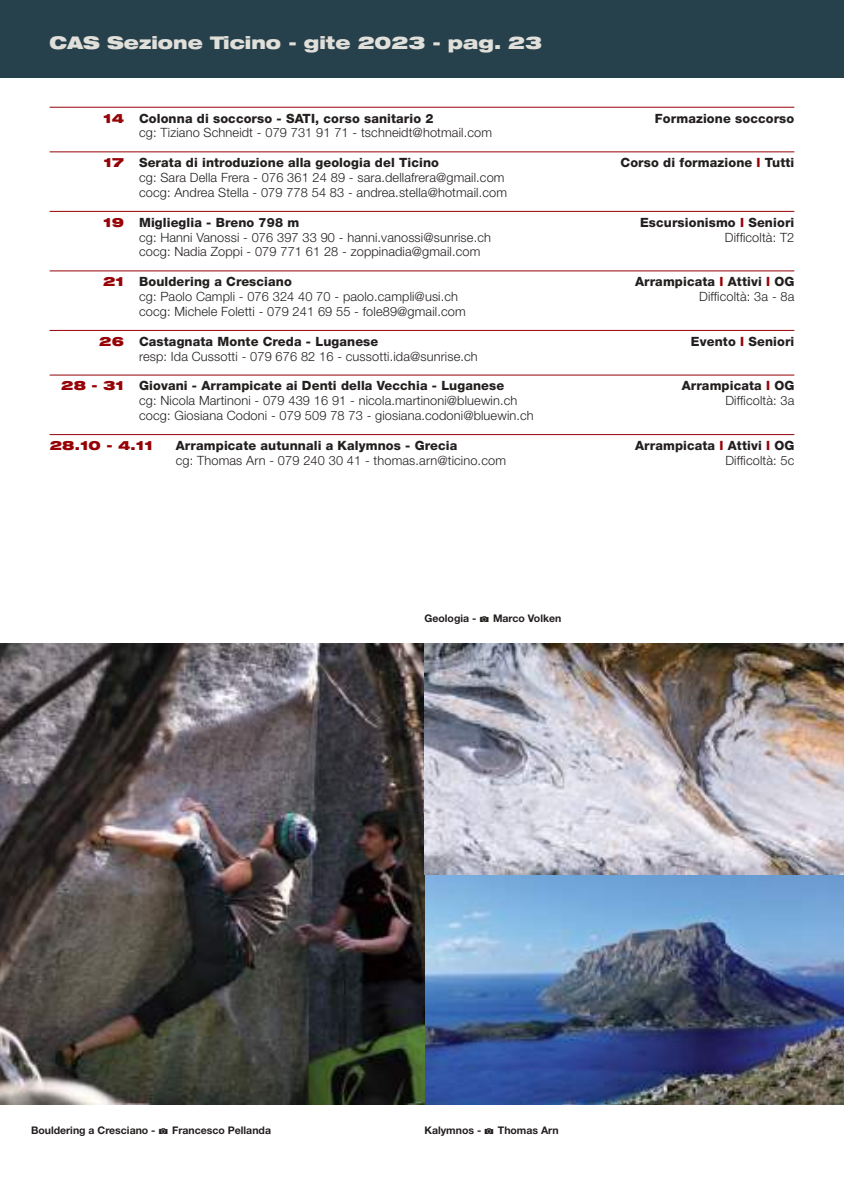
<style>
.page{position:relative;width:844px;height:1191px;background:#fff}
.page>*{position:absolute;margin:0;border:0;box-sizing:border-box;transform-origin:0 0}
.t1{font:900 expanded 17.5px "Helvetica Neue LT";color:#e1dfd9}
.t2{font:300 12.78px/14.9px "Helvetica Neue LT";letter-spacing:.01em;color:#241f1f}
.t3{font:800 12.78px "Helvetica Neue LT";letter-spacing:.01em;color:#241f1f}
.t4{font:900 expanded 12.78px "Helvetica Neue LT";color:#960106}
.t5{font:700 10.5px "Helvetica Neue LT";color:#241f1f}
.s1{font-weight:900;font-stretch:expanded;color:#960106}
.s2{color:#960106}
.s3{font-family:"Communications P04";font-weight:400}
</style>
<div class="page">
<hr style="left:50px;top:107px;width:744px;height:1px;background:#960106">
<hr style="left:50px;top:151px;width:744px;height:1px;background:#960106">
<hr style="left:50px;top:211px;width:744px;height:1px;background:#960106">
<hr style="left:50px;top:270px;width:744px;height:1px;background:#960106">
<hr style="left:50px;top:330px;width:744px;height:1px;background:#960106">
<hr style="left:50px;top:374px;width:744px;height:1px;background:#960106">
<hr style="left:50px;top:434px;width:744px;height:1px;background:#960106">
<img style="left:424px;top:874px;width:419px;height:230px">
<img style="left:0;top:643px;width:424px;height:461px">
<img style="left:424px;top:643px;width:419px;height:231px">
<div style="left:0;top:0;width:843px;height:78px;background:#26404c"></div>
<h1 class="t1" style="left:50px;top:31px;width:494px">CAS Sezione Ticino - gite 2023 - pag. 23</h1>
<p class="t3" style="left:103px;top:110px;width:332px"><span class="s1">14</span> Colonna di soccorso - SATI, corso sanitario 2</p>
<p class="t3" style="left:654px;top:110px;width:141px">Formazione soccorso</p>
<p class="t2" style="left:139px;top:125px;width:354px">cg: Tiziano Schneidt - 079 731 91 71 - tschneidt@hotmail.com</p>
<p class="t3" style="left:103px;top:155px;width:337px"><span class="s1">17</span> Serata di introduzione alla geologia del Ticino</p>
<p class="t3" style="left:620px;top:155px;width:175px">Corso di formazione <span class="s2">I</span> Tutti</p>
<p class="t2" style="left:139px;top:170px;width:369px">cg: Sara Della Frera - 076 361 24 89 - sara.dellafrera@gmail.com cocg: Andrea Stella - 079 778 54 83 - andrea.stella@hotmail.com</p>
<p class="t3" style="left:103px;top:214px;width:197px"><span class="s1">19</span> Miglieglia - Breno 798 m</p>
<p class="t3" style="left:639px;top:214px;width:156px">Escursionismo <span class="s2">I</span> Seniori</p>
<p class="t2" style="left:139px;top:229px;width:353px">cg: Hanni Vanossi - 076 397 33 90 - hanni.vanossi@sunrise.ch</p>
<p class="t2" style="left:724px;top:229px;width:71px">Difficoltà: T2</p>
<p class="t2" style="left:139px;top:244px;width:343px">cocg: Nadia Zoppi - 079 771 61 28 - zoppinadia@gmail.com</p>
<p class="t3" style="left:103px;top:274px;width:190px"><span class="s1">21</span> Bouldering a Cresciano</p>
<p class="t3" style="left:635px;top:274px;width:161px">Arrampicata <span class="s2">I</span> Attivi <span class="s2">I</span> OG</p>
<p class="t2" style="left:139px;top:289px;width:320px">cg: Paolo Campli - 076 324 40 70 - paolo.campli@usi.ch</p>
<p class="t2" style="left:699px;top:289px;width:97px">Difficoltà: 3a - 8a</p>
<p class="t2" style="left:139px;top:304px;width:328px">cocg: Michele Foletti - 079 241 69 55 - fole89@gmail.com</p>
<p class="t3" style="left:99px;top:333px;width:280px"><span class="s1">26</span> Castagnata Monte Creda - Luganese</p>
<p class="t3" style="left:690px;top:333px;width:105px">Evento <span class="s2">I</span> Seniori</p>
<p class="t2" style="left:139px;top:348px;width:340px">resp: Ida Cussotti - 079 676 82 16 - cussotti.ida@sunrise.ch</p>
<p class="t3" style="left:61px;top:378px;width:444px"><span class="s1">28 - 31</span> Giovani - Arrampicate ai Denti della Vecchia - Luganese</p>
<p class="t3" style="left:681px;top:378px;width:114px">Arrampicata <span class="s2">I</span> OG</p>
<p class="t2" style="left:139px;top:393px;width:380px">cg: Nicola Martinoni - 079 439 16 91 - nicola.martinoni@bluewin.ch</p>
<p class="t2" style="left:725px;top:393px;width:70px">Difficoltà: 3a</p>
<p class="t2" style="left:139px;top:408px;width:396px">cocg: Giosiana Codoni - 079 509 78 73 - giosiana.codoni@bluewin.ch</p>
<p class="t4" style="left:50px;top:437px;width:105px">28.10 - 4.11</p>
<p class="t3" style="left:176px;top:438px;width:283px">Arrampicate autunnali a Kalymnos - Grecia</p>
<p class="t3" style="left:635px;top:438px;width:161px">Arrampicata <span class="s2">I</span> Attivi <span class="s2">I</span> OG</p>
<p class="t2" style="left:176px;top:452px;width:331px">cg: Thomas Arn - 079 240 30 41 - thomas.arn@ticino.com</p>
<p class="t2" style="left:725px;top:452px;width:70px">Difficoltà: 5c</p>
<p class="t5" style="left:424px;top:611px;width:138px">Geologia - <span class="s3">1</span> Marco Volken</p>
<p class="t5" style="left:31px;top:1124px;width:241px">Bouldering a Cresciano - <span class="s3">1</span> Francesco Pellanda</p>
<p class="t5" style="left:424px;top:1124px;width:136px">Kalymnos - <span class="s3">1</span> Thomas Arn</p>
</div>
